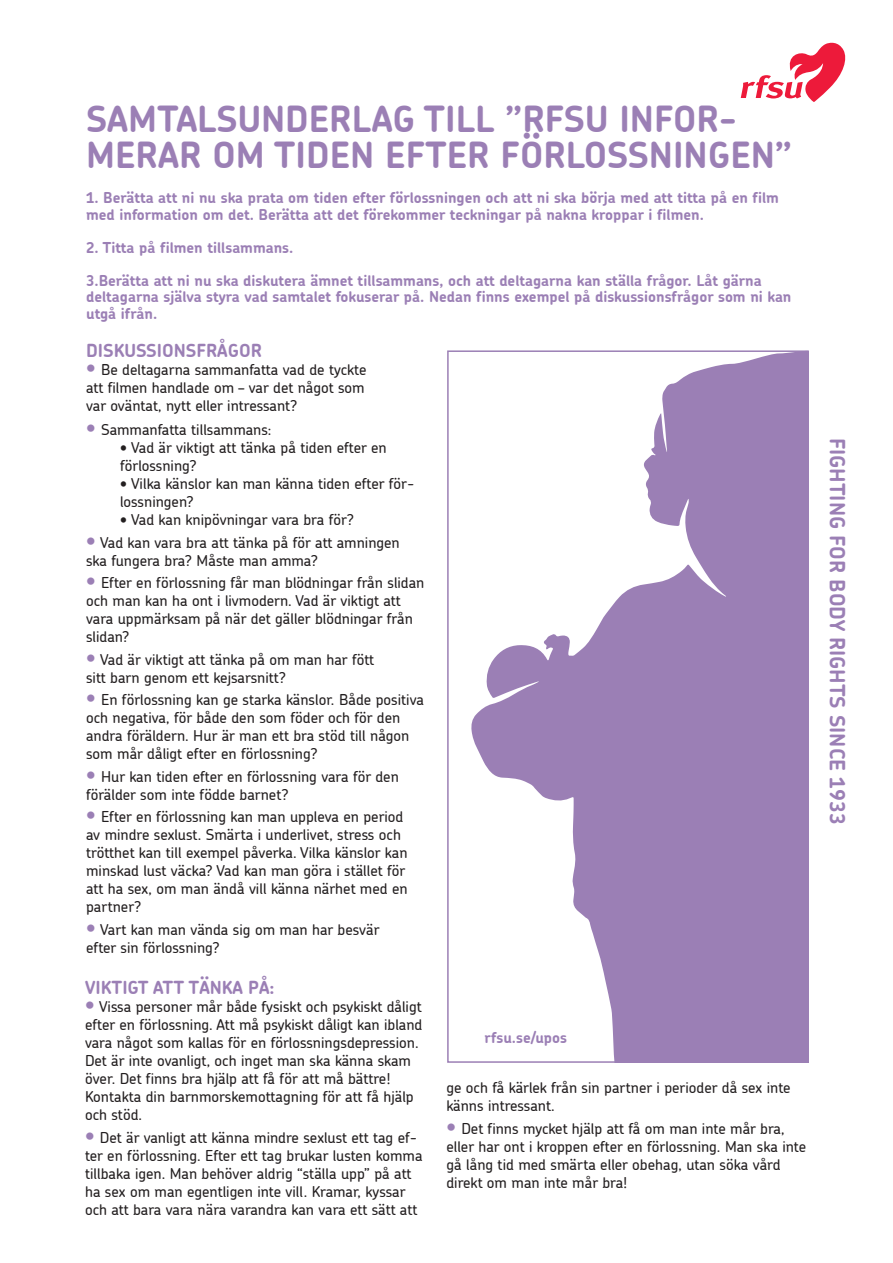
<style>
.page{position:relative;width:893px;height:1263px;background:#fff}
.page>*{position:absolute;margin:0;border:0;box-sizing:border-box;transform-origin:0 0}
.t1{font:700 36px/36px "Chevin";color:#9b7fb5}
.t2{font:700 21px "Chevin";color:#9b7fb5}
.t3{font:700 18px "Chevin";color:#9b7fb5}
.t4{font:500 15px/18px "Chevin";color:#231f20}
.t5{font:700 15px/16.5px "Chevin";color:#9b7fb5}
.s1{font-weight:700;font-size:21px;color:#9b7fb5}
</style>
<div class="page">
<svg style="left:471px;top:353px;width:335px;height:707px;fill:#9b7fb5"></svg>
<svg style="left:741px;top:43px;width:104px;height:59px"></svg>
<div style="left:447px;top:350px;width:362px;height:713px;border:2px solid #9b7fb5"></div>
<h1 class="t1" style="left:86px;top:100px;width:707px">SAMTALSUNDERLAG TILL ”RFSU INFOR-<br>MERAR OM TIDEN EFTER FÖRLOSSNINGEN”</h1>
<p class="t5" style="left:86px;top:189px;width:694px">1. Berätta att ni nu ska prata om tiden efter förlossningen och att ni ska börja med att titta på en film med information om det. Berätta att det förekommer teckningar på nakna kroppar i filmen.</p>
<p class="t5" style="left:86px;top:239px;width:209px">2. Titta på filmen tillsammans.</p>
<p class="t5" style="left:86px;top:272px;width:707px">3.Berätta att ni nu ska diskutera ämnet tillsammans, och att deltagarna kan ställa frågor. Låt gärna deltagarna själva styra vad samtalet fokuserar på. Nedan finns exempel på diskussionsfrågor som ni kan utgå ifrån.</p>
<p class="t3" style="left:86px;top:339px;width:177px">DISKUSSIONSFRÅGOR</p>
<p class="t4" style="left:86px;top:360px;width:282px;text-align:justify"><span class="s1">•</span> Be deltagarna sammanfatta vad de tyckte att filmen handlade om – var det något som var oväntat, nytt eller intressant?</p>
<p class="t4" style="left:86px;top:420px;width:187px"><span class="s1">•</span> Sammanfatta tillsammans:</p>
<p class="t4" style="left:120px;top:438px;width:268px">• Vad är viktigt att tänka på tiden efter en förlossning?</p>
<p class="t4" style="left:120px;top:474px;width:296px">• Vilka känslor kan man känna tiden efter för&shy;lossningen?</p>
<p class="t4" style="left:120px;top:510px;width:236px">• Vad kan knipövningar vara bra för?</p>
<p class="t4" style="left:86px;top:533px;width:315px"><span class="s1">•</span> Vad kan vara bra att tänka på för att amningen ska fungera bra? Måste man amma?</p>
<p class="t4" style="left:86px;top:573px;width:340px"><span class="s1">•</span> Efter en förlossning får man blödningar från slidan och man kan ha ont i livmodern. Vad är viktigt att vara uppmärksam på när det gäller blödningar från slidan?</p>
<p class="t4" style="left:86px;top:650px;width:290px"><span class="s1">•</span> Vad är viktigt att tänka på om man har fött sitt barn genom ett kejsarsnitt?</p>
<p class="t4" style="left:86px;top:690px;width:339px"><span class="s1">•</span> En förlossning kan ge starka känslor. Både positiva och negativa, för både den som föder och för den andra föräldern. Hur är man ett bra stöd till någon som mår dåligt efter en förlossning?</p>
<p class="t4" style="left:86px;top:767px;width:314px"><span class="s1">•</span> Hur kan tiden efter en förlossning vara för den förälder som inte födde barnet?</p>
<p class="t4" style="left:86px;top:807px;width:323px"><span class="s1">•</span> Efter en förlossning kan man uppleva en period av mindre sexlust. Smärta i underlivet, stress och trötthet kan till exempel påverka. Vilka känslor kan minskad lust väcka? Vad kan man göra i stället för att ha sex, om man ändå vill känna närhet med en partner?</p>
<p class="t4" style="left:86px;top:920px;width:295px"><span class="s1">•</span> Vart kan man vända sig om man har besvär efter sin förlossning?</p>
<p class="t3" style="left:85px;top:976px;width:191px">VIKTIGT ATT TÄNKA PÅ:</p>
<p class="t4" style="left:85px;top:997px;width:339px"><span class="s1">•</span> Vissa personer mår både fysiskt och psykiskt dåligt efter en förlossning. Att må psykiskt dåligt kan ibland vara något som kallas för en förlossningsdepression.<br>Det är inte ovanligt, och inget man ska känna skam över. Det finns bra hjälp att få för att må bättre!<br>Kontakta din barnmorskemottagning för att få hjälp och stöd.</p>
<p class="t4" style="left:85px;top:1128px;width:339px"><span class="s1">•</span> Det är vanligt att känna mindre sexlust ett tag ef&shy;ter en förlossning. Efter ett tag brukar lusten komma tillbaka igen. Man behöver aldrig “ställa upp” på att ha sex om man egentligen inte vill. Kramar, kyssar och att bara vara nära varandra kan vara ett sätt att</p>
<p class="t5" style="left:485px;top:1029px;width:84px">rfsu.se/upos</p>
<p class="t4" style="left:446px;top:1078px;width:346px">ge och få kärlek från sin partner i perioder då sex inte känns intressant.</p>
<p class="t4" style="left:446px;top:1119px;width:361px"><span class="s1">•</span> Det finns mycket hjälp att få om man inte mår bra, eller har ont i kroppen efter en förlossning. Man ska inte gå lång tid med smärta eller obehag, utan söka vård direkt om man inte mår bra!</p>
<h2 class="t2" style="left:851px;top:438px;width:388px;rotate:90deg">FIGHTING FOR BODY RIGHTS SINCE 1933</h2>
</div>
